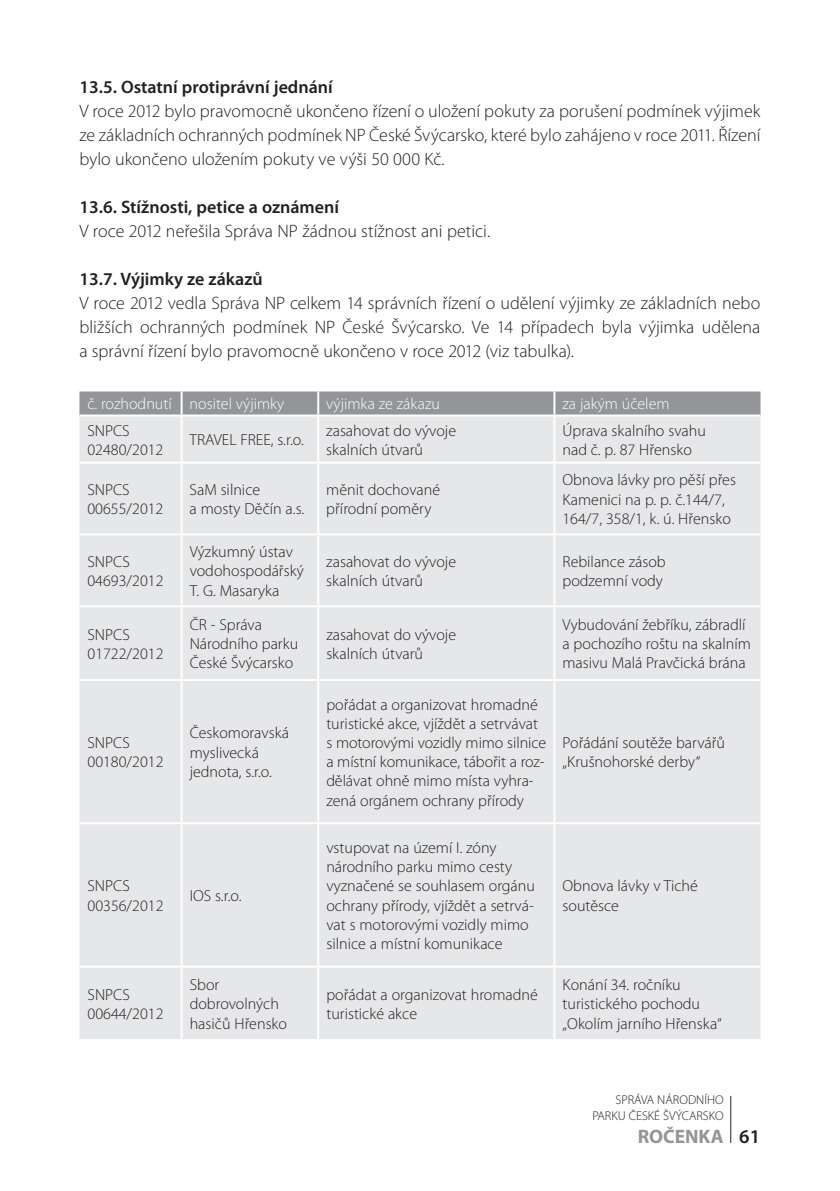
<style>
.page{position:relative;width:840px;height:1191px;background:#fff}
.page>*{position:absolute;margin:0;border:0;box-sizing:border-box;transform-origin:0 0}
.t1{font:700 19.4px "Myriad Pro";color:#939598}
.t2{font:300 18px/24px "Myriad Pro";color:#231f20;text-align:justify}
.t3{font:600 18px "Myriad Pro";color:#231f20}
.t4{font:300 16px/19.2px "Myriad Pro";color:#231f20}
.t5{font:300 16px "Myriad Pro";color:#fff}
.t6{font:300 12.8px/15.2px "Myriad Pro";color:#231f20;text-align:right}
.s1{font-weight:600;color:#231f20}
</style>
<div class="page">
<hr style="left:730px;top:1095px;width:1px;height:47px;background:#231f20">
<div style="left:79px;top:391px;width:681px;height:23px;background:#939598"></div>
<div style="left:79px;top:416px;width:681px;height:623px;background:#e6e7e9"></div>
<hr style="left:180px;top:391px;width:2px;height:23px;background:#fff">
<hr style="left:317px;top:391px;width:2px;height:23px;background:#fff">
<hr style="left:553px;top:391px;width:2px;height:23px;background:#fff">
<hr style="left:180px;top:416px;width:2px;height:45px;background:#fff">
<hr style="left:317px;top:416px;width:2px;height:45px;background:#fff">
<hr style="left:553px;top:416px;width:2px;height:45px;background:#fff">
<hr style="left:79px;top:461px;width:102px;height:2px;background:#fff">
<hr style="left:181px;top:461px;width:137px;height:2px;background:#fff">
<hr style="left:180px;top:463px;width:2px;height:70px;background:#fff">
<hr style="left:318px;top:461px;width:236px;height:2px;background:#fff">
<hr style="left:317px;top:463px;width:2px;height:70px;background:#fff">
<hr style="left:554px;top:461px;width:206px;height:2px;background:#fff">
<hr style="left:553px;top:463px;width:2px;height:70px;background:#fff">
<hr style="left:180px;top:535px;width:2px;height:70px;background:#fff">
<hr style="left:317px;top:535px;width:2px;height:70px;background:#fff">
<hr style="left:553px;top:535px;width:2px;height:70px;background:#fff">
<hr style="left:79px;top:605px;width:102px;height:2px;background:#fff">
<hr style="left:181px;top:605px;width:137px;height:2px;background:#fff">
<hr style="left:180px;top:607px;width:2px;height:72px;background:#fff">
<hr style="left:318px;top:605px;width:236px;height:2px;background:#fff">
<hr style="left:317px;top:607px;width:2px;height:72px;background:#fff">
<hr style="left:554px;top:605px;width:206px;height:2px;background:#fff">
<hr style="left:553px;top:607px;width:2px;height:72px;background:#fff">
<hr style="left:79px;top:679px;width:102px;height:2px;background:#fff">
<hr style="left:181px;top:679px;width:137px;height:2px;background:#fff">
<hr style="left:180px;top:681px;width:2px;height:141px;background:#fff">
<hr style="left:318px;top:679px;width:236px;height:2px;background:#fff">
<hr style="left:317px;top:681px;width:2px;height:141px;background:#fff">
<hr style="left:554px;top:679px;width:206px;height:2px;background:#fff">
<hr style="left:553px;top:681px;width:2px;height:141px;background:#fff">
<hr style="left:79px;top:822px;width:102px;height:2px;background:#fff">
<hr style="left:181px;top:822px;width:137px;height:2px;background:#fff">
<hr style="left:180px;top:824px;width:2px;height:141px;background:#fff">
<hr style="left:318px;top:822px;width:236px;height:2px;background:#fff">
<hr style="left:317px;top:824px;width:2px;height:141px;background:#fff">
<hr style="left:554px;top:822px;width:206px;height:2px;background:#fff">
<hr style="left:553px;top:824px;width:2px;height:141px;background:#fff">
<hr style="left:79px;top:965px;width:102px;height:2px;background:#fff">
<hr style="left:181px;top:965px;width:137px;height:2px;background:#fff">
<hr style="left:180px;top:967px;width:2px;height:72px;background:#fff">
<hr style="left:318px;top:965px;width:236px;height:2px;background:#fff">
<hr style="left:317px;top:967px;width:2px;height:72px;background:#fff">
<hr style="left:554px;top:965px;width:206px;height:2px;background:#fff">
<hr style="left:553px;top:967px;width:2px;height:72px;background:#fff">
<hr style="left:79px;top:533px;width:102px;height:2px;background:#fff">
<hr style="left:181px;top:533px;width:137px;height:2px;background:#fff">
<hr style="left:318px;top:533px;width:236px;height:2px;background:#fff">
<hr style="left:554px;top:533px;width:206px;height:2px;background:#fff">
<p class="t3" style="left:79px;top:75px;width:255px">13.5. Ostatní protiprávní jednání</p>
<p class="t2" style="left:79px;top:99px;width:682px">V roce 2012 bylo pravomocně ukončeno řízení o uložení pokuty za porušení podmínek výjimek ze základních ochranných podmínek NP České Švýcarsko, které bylo zahájeno v roce 2011. Řízení bylo ukončeno uložením pokuty ve výši 50 000 Kč.</p>
<p class="t3" style="left:79px;top:195px;width:261px">13.6. Stížnosti, petice a oznámení</p>
<p class="t2" style="left:79px;top:219px;width:412px">V roce 2012 neřešila Správa NP žádnou stížnost ani petici.</p>
<p class="t3" style="left:79px;top:267px;width:185px">13.7. Výjimky ze zákazů</p>
<p class="t2" style="left:79px;top:291px;width:682px">V roce 2012 vedla Správa NP celkem 14 správních řízení o udělení výjimky ze základních nebo bližších ochranných podmínek NP České Švýcarsko. Ve 14 případech byla výjimka udělena a správní řízení bylo pravomocně ukončeno v roce 2012 (viz tabulka).</p>
<p class="t5" style="left:87px;top:395px;width:198px">č. rozhodnutí nositel výjimky</p>
<p class="t5" style="left:326px;top:395px;width:115px">výjimka ze zákazu</p>
<p class="t5" style="left:562px;top:395px;width:108px">za jakým účelem</p>
<p class="t4" style="left:87px;top:421px;width:77px">SNPCS<br>02480/2012</p>
<p class="t4" style="left:189px;top:430px;width:116px">TRAVEL FREE, s.r.o.</p>
<p class="t4" style="left:326px;top:421px;width:131px">zasahovat do vývoje skalních útvarů</p>
<p class="t4" style="left:562px;top:421px;width:145px">Úprava skalního svahu nad č. p. 87 Hřensko</p>
<p class="t4" style="left:87px;top:480px;width:77px">SNPCS<br>00655/2012</p>
<p class="t4" style="left:189px;top:480px;width:116px">SaM silnice<br>a mosty Děčín a.s.</p>
<p class="t4" style="left:326px;top:480px;width:115px">měnit dochované přírodní poměry</p>
<p class="t4" style="left:562px;top:470px;width:175px">Obnova lávky pro pěší přes<br>Kamenici na p. p. č.144/7,<br>164/7, 358/1, k. ú. Hřensko</p>
<p class="t4" style="left:87px;top:552px;width:77px">SNPCS<br>04693/2012</p>
<p class="t4" style="left:189px;top:542px;width:116px">Výzkumný ústav vodohospodářský<br>T. G. Masaryka</p>
<p class="t4" style="left:326px;top:552px;width:131px">zasahovat do vývoje skalních útvarů</p>
<p class="t4" style="left:562px;top:552px;width:105px">Rebilance zásob podzemní vody</p>
<p class="t4" style="left:87px;top:625px;width:77px">SNPCS<br>01722/2012</p>
<p class="t4" style="left:189px;top:615px;width:110px">ČR - Správa<br>Národního parku<br>České Švýcarsko</p>
<p class="t4" style="left:326px;top:625px;width:131px">zasahovat do vývoje skalních útvarů</p>
<p class="t4" style="left:562px;top:615px;width:190px">Vybudování žebříku, zábradlí a pochozího roštu na skalním masivu Malá Pravčická brána</p>
<p class="t4" style="left:87px;top:733px;width:77px">SNPCS<br>00180/2012</p>
<p class="t4" style="left:189px;top:724px;width:101px">Českomoravská myslivecká jednota, s.r.o.</p>
<p class="t4" style="left:87px;top:876px;width:77px">SNPCS<br>00356/2012</p>
<p class="t4" style="left:190px;top:886px;width:53px">IOS s.r.o.</p>
<p class="t4" style="left:326px;top:695px;width:221px">pořádat a organizovat hromadné turistické akce, vjíždět a setrvávat s motorovými vozidly mimo silnice a místní komunikace, tábořit a roz&shy;dělávat ohně mimo místa vyhra&shy;zená orgánem ochrany přírody</p>
<p class="t4" style="left:326px;top:838px;width:210px">vstupovat na území I. zóny národního parku mimo cesty vyznačené se souhlasem orgánu ochrany přírody, vjíždět a setrvá&shy;vat s motorovými vozidly mimo silnice a místní komunikace</p>
<p class="t4" style="left:562px;top:733px;width:164px">Pořádání soutěže barvářů „Krušnohorské derby“</p>
<p class="t4" style="left:562px;top:876px;width:137px">Obnova lávky v Tiché soutěsce</p>
<p class="t4" style="left:87px;top:985px;width:77px">SNPCS<br>00644/2012</p>
<p class="t4" style="left:190px;top:975px;width:99px">Sbor dobrovolných hasičů Hřensko</p>
<p class="t4" style="left:326px;top:985px;width:213px">pořádat a organizovat hromadné turistické akce</p>
<p class="t4" style="left:562px;top:975px;width:161px">Konání 34. ročníku turistického pochodu „Okolím jarního Hřenska“</p>
<p class="t6" style="left:592px;top:1092px;width:133px">SPRÁVA NÁRODNÍHO<br>PARKU ČESKÉ ŠVÝCARSKO</p>
<p class="t1" style="left:637px;top:1123px;width:124px">ROČENKA <span class="s1">61</span></p>
</div>
